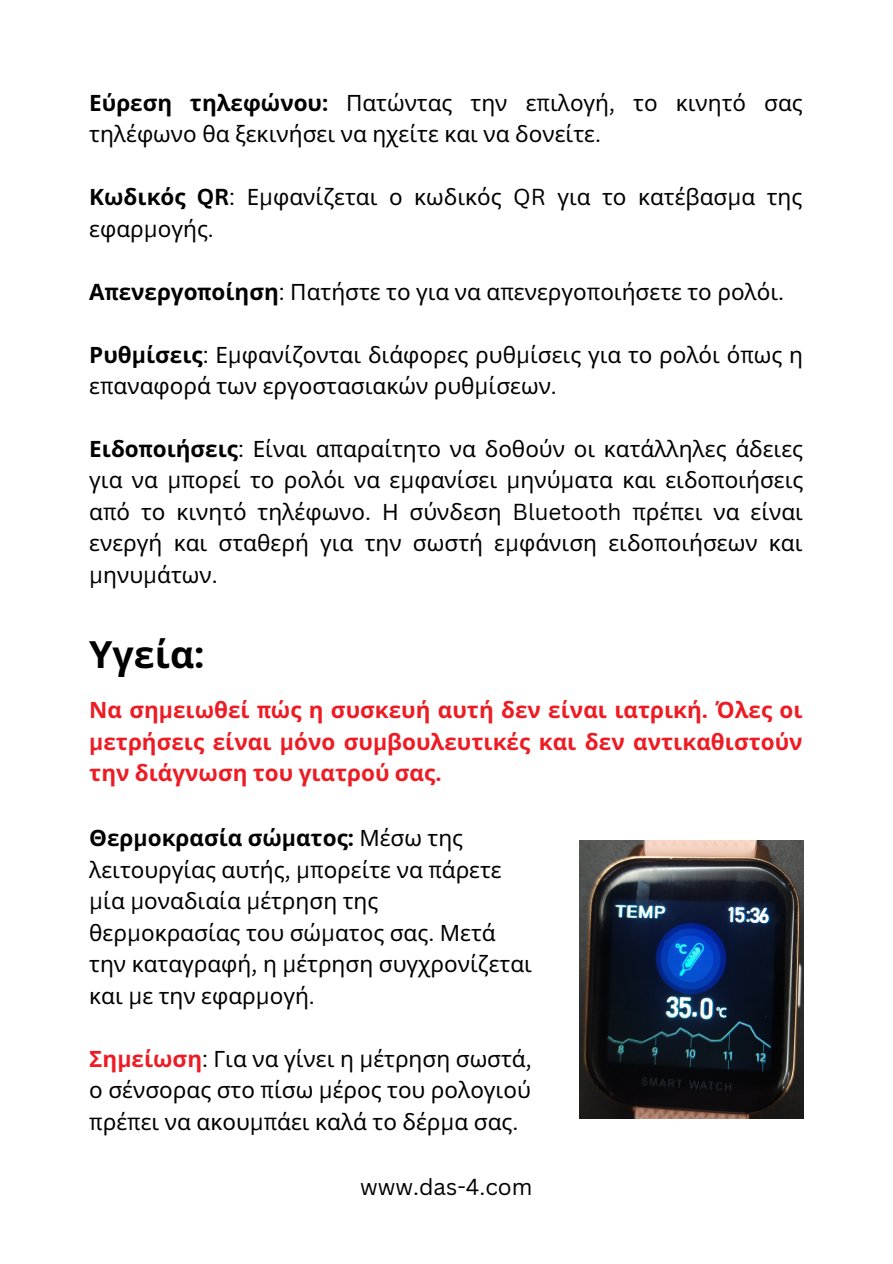
<style>
.page{position:relative;width:893px;height:1264px;background:#fff}
.page>*{position:absolute;margin:0;border:0;box-sizing:border-box;transform-origin:0 0}
.t1{font:700 37.5px "Noto Sans";color:#000}
.t2{font:22.5px/31.5px "Noto Sans";color:#000}
.t3{font:700 22.5px/31.5px "Noto Sans";color:#ed1c24;text-align:justify}
.t4{font:22.5px "Canva Sans";color:#000}
.s1{font-weight:700}
.s2{font-family:"Canva Sans";font-weight:700}
.s3{font-family:"Canva Sans"}
.s4{font-weight:700;color:#ed1c24}
.s5{font-family:"Canva Sans";font-weight:700;color:#ed1c24}
</style>
<div class="page">
<img style="left:579px;top:840px;width:224px;height:278px">
<p class="t2" style="left:89px;top:86px;width:715px"><span class="s1">Εύρεση τηλεφώνου</span><span class="s2">:</span> Πατώντας την ε<span class="s3">π</span>ιλογή<span class="s3">,</span> το κινητό σας τηλέφωνο θα ξεκινήσει να ηχείτε και να δονείτε<span class="s3">.</span></p>
<p class="t2" style="left:89px;top:181px;width:714px"><span class="s1">Κωδικός</span> <span class="s2">QR</span><span class="s3">:</span> Ε<span class="s3">μ</span>φανίζεται ο κωδικός <span class="s3">QR</span> για το κατέβασ<span class="s3">μ</span>α της εφαρ<span class="s3">μ</span>ογής<span class="s3">.</span></p>
<p class="t2" style="left:89px;top:275px;width:696px"><span class="s1">Α</span><span class="s2">π</span><span class="s1">ενεργο</span><span class="s2">π</span><span class="s1">οίηση</span><span class="s3">:</span> Πατήστε το για να α<span class="s3">π</span>ενεργο<span class="s3">π</span>οιήσετε το ρολόι<span class="s3">.</span></p>
<p class="t2" style="left:89px;top:338px;width:715px"><span class="s1">Ρυθ</span><span class="s2">μ</span><span class="s1">ίσεις</span><span class="s3">:</span> Ε<span class="s3">μ</span>φανίζονται διάφορες ρυθ<span class="s3">μ</span>ίσεις για το ρολόι ό<span class="s3">π</span>ως η ε<span class="s3">π</span>αναφορά των εργοστασιακών ρυθ<span class="s3">μ</span>ίσεων<span class="s3">.</span></p>
<p class="t2" style="left:89px;top:432px;width:715px;text-align:justify"><span class="s1">Ειδο</span><span class="s2">π</span><span class="s1">οιήσεις</span><span class="s3">:</span> Είναι α<span class="s3">π</span>αραίτητο να δοθούν οι κατάλληλες άδειες για να <span class="s3">μπ</span>ορεί το ρολόι να ε<span class="s3">μ</span>φανίσει <span class="s3">μ</span>ηνύ<span class="s3">μ</span>ατα και ειδο<span class="s3">π</span>οιήσεις α<span class="s3">π</span>ό το κινητό τηλέφωνο<span class="s3">.</span> Η σύνδεση <span class="s3">Bluetooth π</span>ρέ<span class="s3">π</span>ει να είναι ενεργή και σταθερή για την σωστή ε<span class="s3">μ</span>φάνιση ειδο<span class="s3">π</span>οιήσεων και <span class="s3">μ</span>ηνυ<span class="s3">μ</span>άτων<span class="s3">.</span></p>
<h1 class="t1" style="left:89px;top:628px;width:117px">Υγεία<span class="s3">:</span></h1>
<p class="t3" style="left:89px;top:693px;width:715px">Να ση<span class="s3">μ</span>ειωθεί <span class="s3">π</span>ώς η συσκευή αυτή δεν είναι ιατρική<span class="s3">.</span> Όλες οι <span class="s3">μ</span>ετρήσεις είναι <span class="s3">μ</span>όνο συ<span class="s3">μ</span>βουλευτικές και δεν αντικαθιστούν την διάγνωση του γιατρού σας<span class="s3">.</span></p>
<p class="t2" style="left:89px;top:821px;width:444px"><span class="s1">Θερ</span><span class="s2">μ</span><span class="s1">οκρασία σώ</span><span class="s2">μ</span><span class="s1">ατος</span><span class="s2">:</span> Μέσω της λειτουργίας αυτής<span class="s3">, μπ</span>ορείτε να <span class="s3">π</span>άρετε <span class="s3">μ</span>ία <span class="s3">μ</span>οναδιαία <span class="s3">μ</span>έτρηση της θερ<span class="s3">μ</span>οκρασίας του σώ<span class="s3">μ</span>ατος σας<span class="s3">.</span> Μετά την καταγραφή<span class="s3">,</span> η <span class="s3">μ</span>έτρηση συγχρονίζεται και <span class="s3">μ</span>ε την εφαρ<span class="s3">μ</span>ογή<span class="s3">.</span></p>
<p class="t2" style="left:89px;top:1042px;width:444px;text-align:justify"><span class="s4">Ση</span><span class="s5">μ</span><span class="s4">είωση</span><span class="s3">:</span> Για να γίνει η <span class="s3">μ</span>έτρηση σωστά<span class="s3">, </span>ο σένσορας στο <span class="s3">π</span>ίσω <span class="s3">μ</span>έρος του ρολογιού <span class="s3">π</span>ρέ<span class="s3">π</span>ει να ακου<span class="s3">μπ</span>άει καλά το δέρ<span class="s3">μ</span>α σας<span class="s3">.</span></p>
<p class="t4" style="left:360px;top:1170px;width:174px">www.das-4.com</p>
</div>
